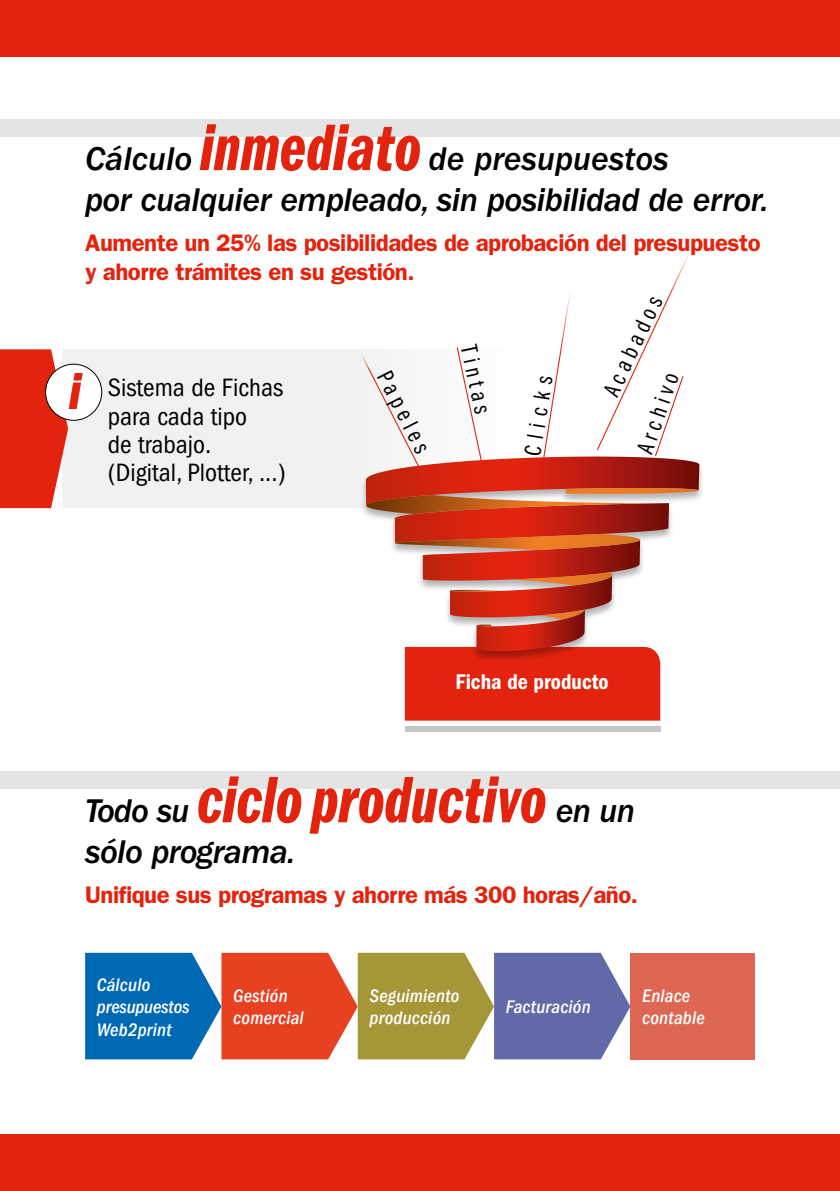
<style>
.page{position:relative;width:840px;height:1191px;background:#fff}
.page>*{position:absolute;margin:0;border:0;box-sizing:border-box;transform-origin:0 0}
.t1{font:68px "Franklin Gothic Demi Cmpr Ital";color:#e4230e}
.t2{font:italic 600 53.2px "Franklin Gothic";color:#e4230e}
.t3{font:italic 500 34px/40.8px "Franklin Gothic";letter-spacing:-.015em;color:#000}
.t4{font:condensed 26px/28px "Franklin Gothic";color:#000}
.t5{font:24.2px "Franklin Gothic Book Cmpr";color:#000}
.t6{font:600 24px/28.8px "Franklin Gothic";letter-spacing:-.02em;color:#e4230e}
.t7{font:600 condensed 22px "Franklin Gothic";color:#fff}
.t8{font:italic 500 condensed 18.8px/22.6px "Franklin Gothic";letter-spacing:.01em;color:#fff}
.s1{font-family:"Franklin Gothic Demi Cmpr Ital";font-weight:400;font-style:normal;font-size:68px;color:#e4230e}
.s2{font-family:"Franklin Gothic";font-weight:500;font-style:italic;font-size:34px;color:#000}
</style>
<div class="page">
<div style="left:0;top:0;width:839px;height:57px;background:#e4230e"></div>
<div style="left:0;top:771px;width:839px;height:17px;background:#e4e4e5"></div>
<div style="left:0;top:119px;width:839px;height:17px;background:#e4e4e5"></div>
<div style="left:62px;top:349px;width:454px;height:159px;background:#f1f1f2"></div>
<div style="left:0;top:1134px;width:839px;height:57px;background:#e4230e"></div>
<svg style="left:362px;top:254px;width:337px;height:466px"></svg>
<svg style="left:0;top:349px;width:68px;height:159px;background:#e53825"></svg>
<div style="left:46px;top:364px;width:56px;height:56px;background:#fff;border-radius:50%"></div>
<div style="left:45px;top:364px;width:57px;height:57px;border:1px solid #000;border-radius:50%"></div>
<div style="left:630px;top:952px;width:124px;height:107px;background:#dd6753"></div>
<svg style="left:85px;top:952px;width:545px;height:107px;background:#8a7b7e"></svg>
<div style="left:404px;top:726px;width:256px;height:6px;background:#c5c6c6"></div>
<h3 class="t3" style="left:85px;top:139px;width:684px">Cálculo <span class="s1">inmediato</span> de presupuestos<br>por cualquier empleado, sin posibilidad de error.</h3>
<p class="t6" style="left:85px;top:228px;width:676px">Aumente un 25% las posibilidades de aprobación del presupuesto y ahorre trámites en su gestión.</p>
<h2 class="t2" style="left:68px;top:361px;width:16px">i</h2>
<p class="t4" style="left:108px;top:374px;width:179px">Sistema de Fichas para cada tipo<br>de trabajo. (Digital, Plotter, ...)</p>
<p class="t5" style="left:395px;top:366px;width:90px;rotate:63deg">Papeles</p>
<p class="t5" style="left:481px;top:342px;width:71px;rotate:78deg">Tintas</p>
<p class="t5" style="left:519px;top:454px;width:82px;rotate:-81deg">Clicks</p>
<p class="t5" style="left:597px;top:389px;width:109px;rotate:-65deg">Acabados</p>
<p class="t5" style="left:631px;top:448px;width:85px;rotate:-71deg">Archivo</p>
<p class="t7" style="left:455px;top:669px;width:155px">Ficha de producto</p>
<h1 class="t1" style="left:85px;top:761px;width:551px"><span class="s2">Todo su</span> cicloproductivo <span class="s2">en un</span></h1>
<h3 class="t3" style="left:85px;top:832px;width:212px">sólo programa.</h3>
<p class="t6" style="left:85px;top:880px;width:554px">Unifique sus programas y ahorre más 300 horas/año.</p>
<p class="t8" style="left:97px;top:973px;width:94px">Cálculo presupuestos<br>Web2print</p>
<p class="t8" style="left:233px;top:984px;width:72px">Gestión comercial</p>
<p class="t8" style="left:642px;top:984px;width:64px">Enlace contable</p>
<p class="t8" style="left:369px;top:984px;width:91px">Seguimiento producción</p>
<p class="t8" style="left:505px;top:995px;width:86px">Facturación</p>
</div>
